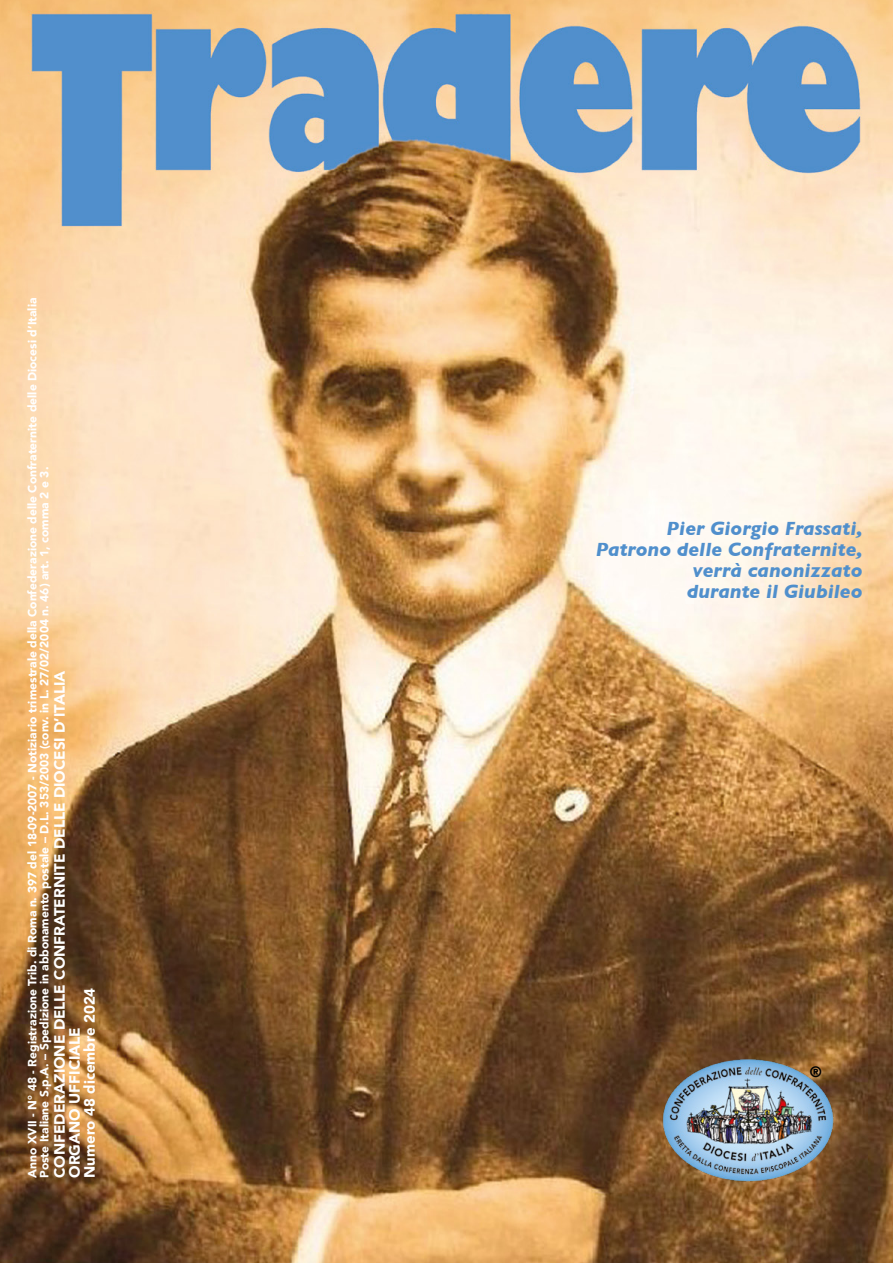
<style>
.page{position:relative;width:893px;height:1263px;background:#fff}
.page>*{position:absolute;margin:0;border:0;box-sizing:border-box;transform-origin:0 0}
.t1{font:italic 700 19.5px/21px "Gill Sans";color:#508fcc;text-align:right}
.t2{font:900 15px/15px "Avenir";color:#fff}
.t3{font:900 15px "Avenir";color:#000}
.t4{font:900 12px/12px "Avenir";color:#fff}
</style>
<div class="page">
<img style="left:0;top:0;width:893px;height:1263px">
<img style="left:659px;top:1059px;width:178px;height:122px">
<p class="t4" style="left:26px;top:1178px;width:881px;rotate:-90deg">Anno XVII - N° 48 - Registrazione Trib. di Roma n. 397 del 18-09-2007 - Notiziario trimestrale della Confederazione delle Confraternite delle Diocesi d’Italia<br>Poste Italiane S.p.A. – Spedizione in abbonamento postale – D.L. 353/2003 (conv. in L. 27/02/2004 n. 46) art. 1, comma 2 e 3.</p>
<p class="t2" style="left:52px;top:1178px;width:509px;rotate:-90deg">CONFEDERAZIONE DELLE CONFRATERNITE DELLE DIOCESI D’ITALIA<br>ORGANO UFFICIALE<br>Numero 48 dicembre 2024</p>
<h1 class="t1" style="left:596px;top:517px;width:268px">Pier Giorgio Frassati,<br>Patrono delle Confraternite, verrà canonizzato<br>durante il Giubileo</h1>
<p class="t3" style="left:810px;top:1059px;width:13px">®</p>
</div>
